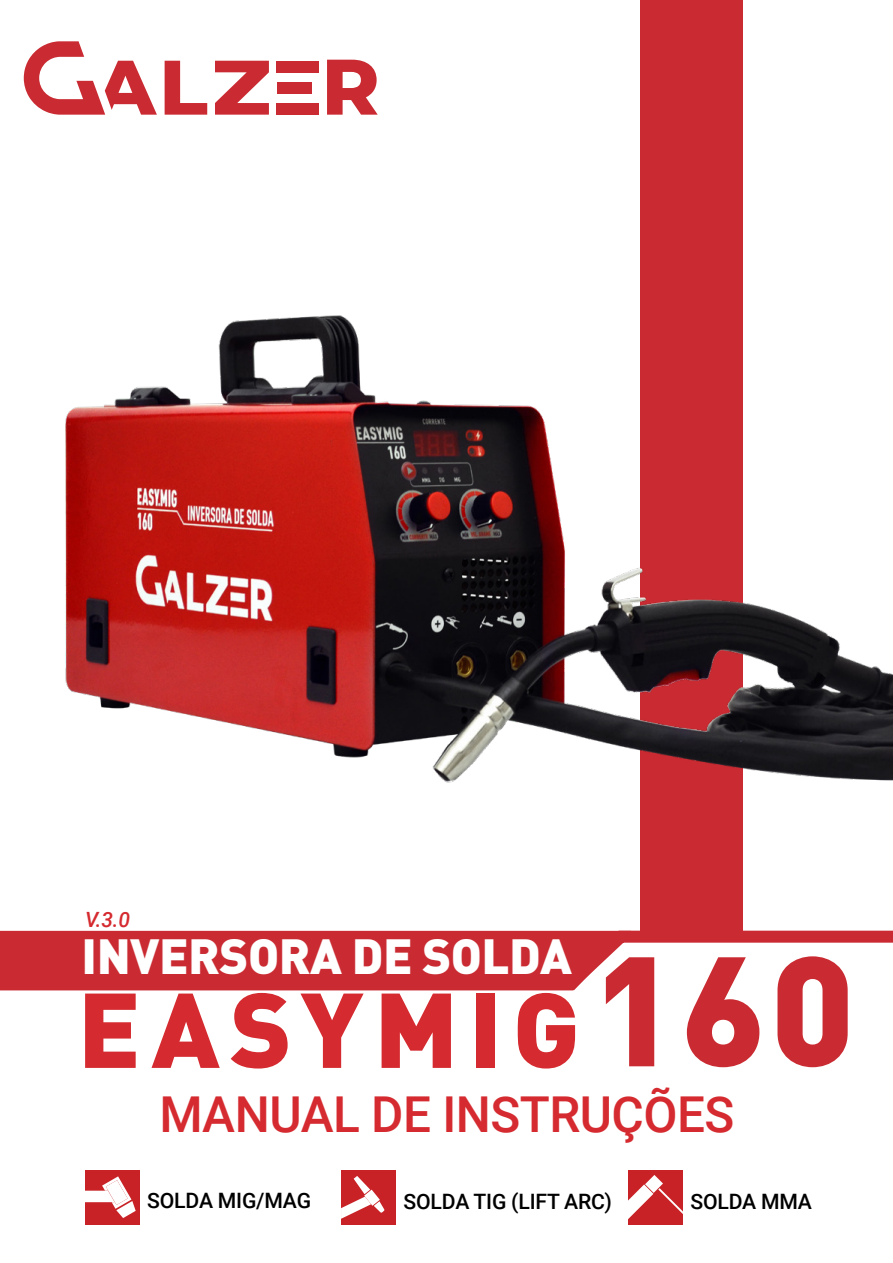
<style>
.page{position:relative;width:893px;height:1263px;background:#fff}
.page>*{position:absolute;margin:0;border:0;box-sizing:border-box;transform-origin:0 0}
.t1{font:900 153.15px "DIN Pro";color:#ca2b32}
.t2{font:900 104.4px "DIN Pro";letter-spacing:.1em;color:#d52a2f}
.t3{font:500 49.5px "Roboto";letter-spacing:-.01em;color:#d52a2f}
.t4{font:900 48.75px "DIN Pro";letter-spacing:-.01em;color:#fff}
.t5{font:500 21.15px "Roboto";letter-spacing:-.01em;color:#000}
.t6{font:italic 500 21px "Roboto";color:#d52a2f}
</style>
<div class="page">
<div style="left:640px;top:0;width:102px;height:941px;background:#ca2b32"></div>
<svg style="left:24px;top:41px;width:115px;height:69px"></svg>
<svg style="left:327px;top:60px;width:49px;height:14px"></svg>
<svg style="left:165px;top:61px;width:16px;height:13px"></svg>
<svg style="left:215px;top:61px;width:54px;height:13px"></svg>
<div style="left:277px;top:61px;width:42px;height:11px;background:#ca2b32"></div>
<img style="left:43px;top:74px;width:850px;height:851px">
<svg style="left:0;top:925px;width:893px;height:66px"></svg>
<div style="left:85px;top:1170px;width:55px;height:55px;background:#c82227"></div>
<svg style="left:85px;top:1176px;width:51px;height:42px"></svg>
<div style="left:341px;top:1170px;width:55px;height:55px;background:#c82227"></div>
<svg style="left:341px;top:1176px;width:43px;height:43px"></svg>
<div style="left:628px;top:1170px;width:55px;height:55px;background:#c82227"></div>
<svg style="left:628px;top:1175px;width:55px;height:44px"></svg>
<p class="t6" style="left:85px;top:905px;width:47px">V.3.0</p>
<h3 class="t4" style="left:82px;top:914px;width:492px">INVERSORA DE SOLDA</h3>
<h2 class="t2" style="left:78px;top:940px;width:504px">EASYMIG</h2>
<h3 class="t3" style="left:159px;top:1079px;width:576px">MANUAL DE INSTRUÇÕES</h3>
<h1 class="t1" style="left:592px;top:879px;width:265px">160</h1>
<p class="t5" style="left:147px;top:1185px;width:166px">SOLDA MIG/MAG</p>
<p class="t5" style="left:403px;top:1186px;width:210px">SOLDA TIG (LIFT ARC)</p>
<p class="t5" style="left:690px;top:1186px;width:123px">SOLDA MMA</p>
</div>
